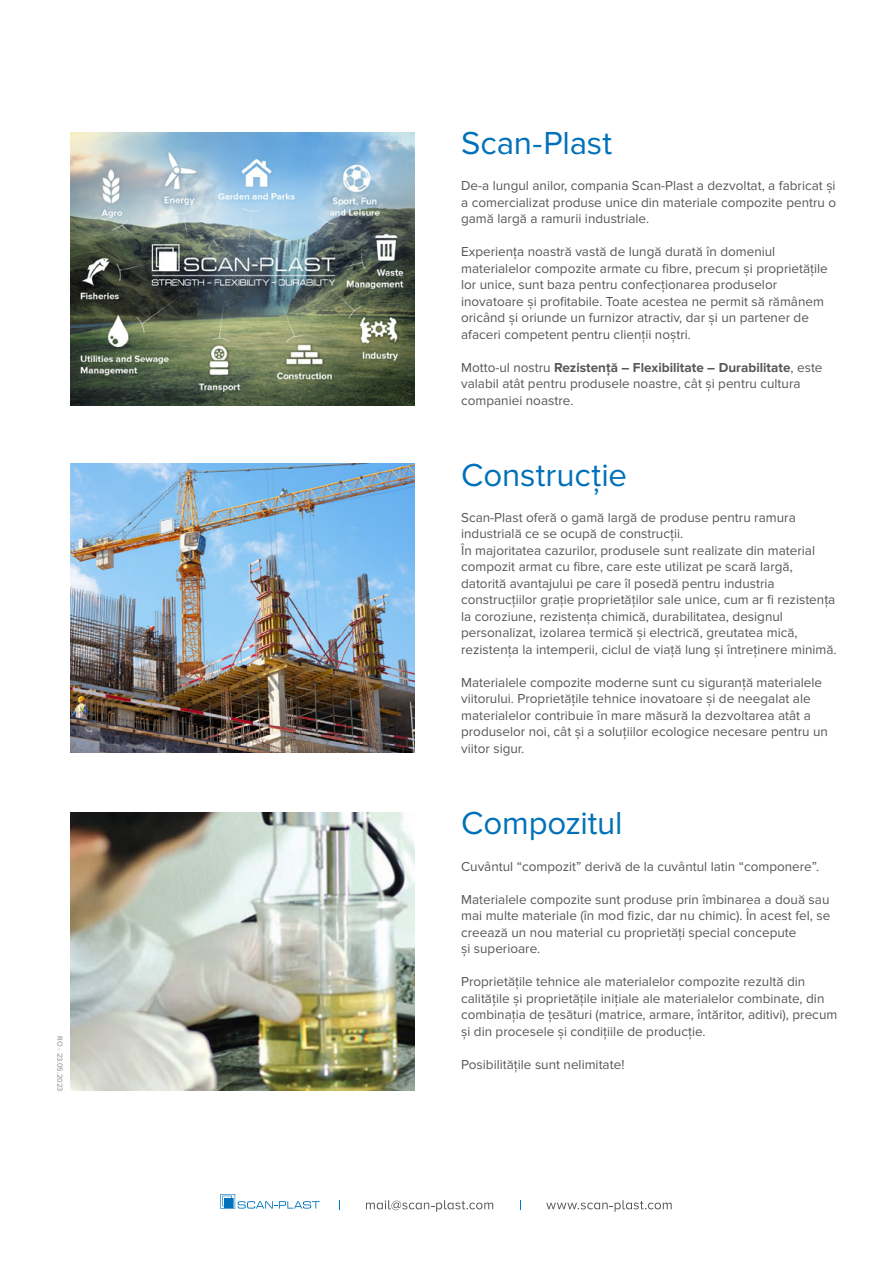
<style>
.page{position:relative;width:893px;height:1263px;background:#fff}
.page>*{position:absolute;margin:0;border:0;box-sizing:border-box;transform-origin:0 0}
.t1{font:33px "Proxima Nova";letter-spacing:-.005em;color:#0071b9}
.t2{font:13.5px/16.5px "Proxima Nova";color:#575756}
.t3{font:7.5px "Proxima Nova";color:#878787}
.s1{font-weight:700}
</style>
<div class="page">
<img style="left:71px;top:463px;width:344px;height:290px">
<img style="left:71px;top:132px;width:344px;height:273px">
<img style="left:71px;top:813px;width:344px;height:278px">
<svg style="left:366px;top:1200px;width:127px;height:12px"></svg>
<svg style="left:546px;top:1200px;width:126px;height:12px"></svg>
<svg style="left:220px;top:1194px;width:100px;height:14px"></svg>
<p class="t3" style="left:64px;top:1036px;width:56px;rotate:90deg">RO - 23.05.2023</p>
<h1 class="t1" style="left:461px;top:124px;width:153px">Scan-Plast</h1>
<p class="t2" style="left:461px;top:178px;width:377px;text-align:justify">De-a lungul anilor, compania Scan-Plast a dezvoltat, a fabricat și a comercializat produse unice din materiale compozite pentru o gamă largă a ramurii industriale.</p>
<p class="t2" style="left:461px;top:244px;width:368px">Experiența noastră vastă de lungă durată în domeniul materialelor compozite armate cu fibre, precum și proprietățile lor unice, sunt baza pentru confecționarea produselor inovatoare și profitabile. Toate acestea ne permit să rămânem oricând și oriunde un furnizor atractiv, dar și un partener de afaceri competent pentru clienții noștri.</p>
<p class="t2" style="left:461px;top:359px;width:363px">Motto-ul nostru <span class="s1">Rezistență – Flexibilitate – Durabilitate</span>, este valabil atât pentru produsele noastre, cât și pentru cultura companiei noastre.</p>
<h1 class="t1" style="left:461px;top:456px;width:168px">Construcție</h1>
<p class="t2" style="left:461px;top:509px;width:377px">Scan-Plast oferă o gamă largă de produse pentru ramura industrială ce se ocupă de construcții.<br>În majoritatea cazurilor, produsele sunt realizate din material compozit armat cu fibre, care este utilizat pe scară largă, datorită avantajului pe care îl posedă pentru industria construcțiilor grație proprietăților sale unice, cum ar fi rezistența la coroziune, rezistența chimică, durabilitatea, designul personalizat, izolarea termică și electrică, greutatea mică, rezistența la intemperii, ciclul de viață lung și întreținere minimă.</p>
<p class="t2" style="left:461px;top:674px;width:368px">Materialele compozite moderne sunt cu siguranță materialele viitorului. Proprietățile tehnice inovatoare și de neegalat ale materialelor contribuie în mare măsură la dezvoltarea atât a produselor noi, cât și a soluțiilor ecologice necesare pentru un viitor sigur.</p>
<h1 class="t1" style="left:461px;top:804px;width:163px">Compozitul</h1>
<p class="t2" style="left:461px;top:858px;width:360px">Cuvântul “compozit” derivă de la cuvântul latin “componere”.</p>
<p class="t2" style="left:461px;top:891px;width:371px">Materialele compozite sunt produse prin îmbinarea a două sau mai multe materiale (în mod fizic, dar nu chimic). În acest fel, se creează un nou material cu proprietăți special concepute<br>și superioare.</p>
<p class="t2" style="left:461px;top:973px;width:378px">Proprietățile tehnice ale materialelor compozite rezultă din calitățile și proprietățile inițiale ale materialelor combinate, din combinația de țesături (matrice, armare, întăritor, aditivi), precum și din procesele și condițiile de producție.</p>
<p class="t2" style="left:461px;top:1056px;width:165px">Posibilitățile sunt nelimitate!</p>
</div>
